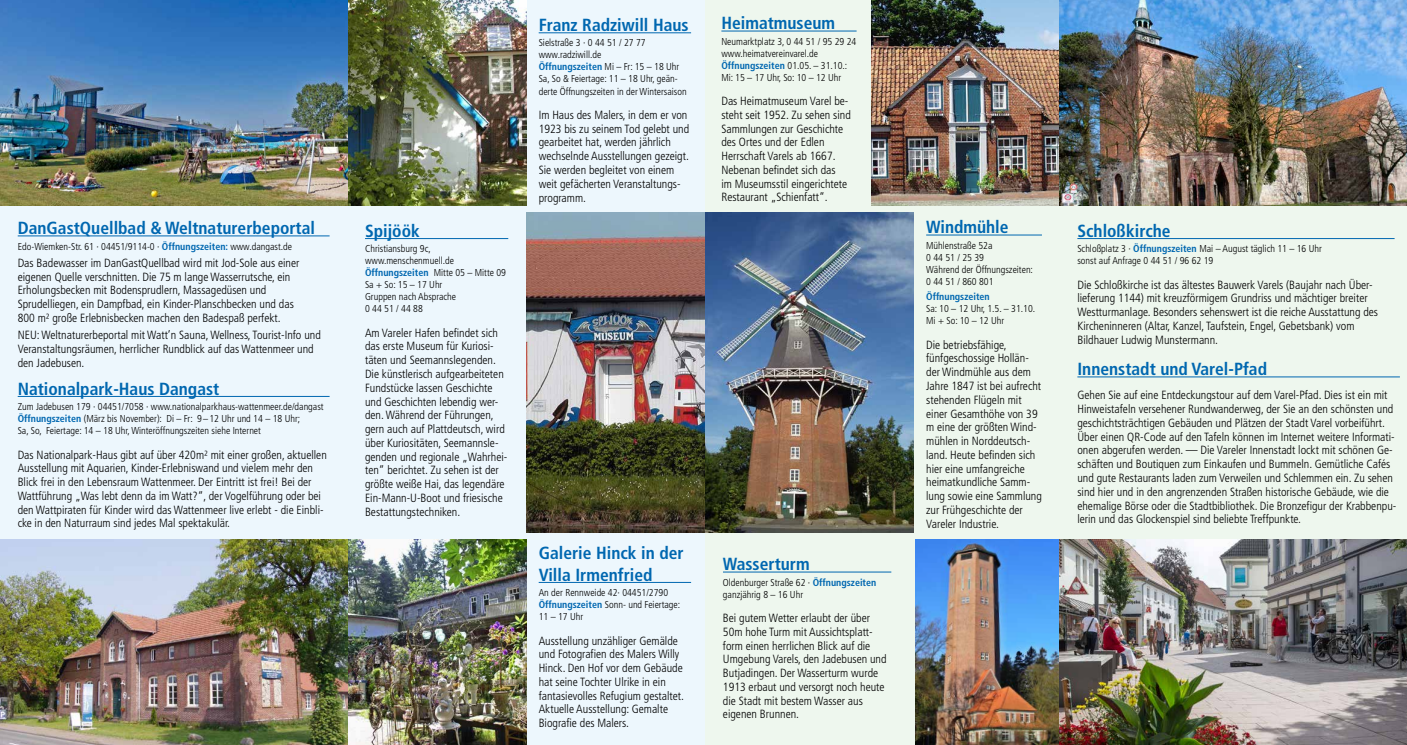
<style>
.page{position:relative;width:1407px;height:745px;background:#fff}
.page>*{position:absolute;margin:0;border:0;box-sizing:border-box;transform-origin:0 0}
.t1{font:700 condensed 17.5px/21px "Frutiger";color:#0067b0}
.t2{font:300 condensed 11.88px/13.8px "Frutiger";color:#000}
.t3{font:300 condensed 10px/12px "Frutiger";color:#000}
.t4{font:700 condensed 10px "Frutiger";color:#0067b0}
.s1{font-weight:700;color:#0067b0}
</style>
<div class="page">
<div style="left:347px;top:0;width:358px;height:744px;background:#edf7fd"></div>
<img style="left:526px;top:213px;width:179px;height:318px">
<div style="left:0;top:0;width:347px;height:744px;background:#edf7fd"></div>
<div style="left:1059px;top:0;width:348px;height:744px;background:#eef7ee"></div>
<img style="left:705px;top:0;width:354px;height:744px">
<hr style="left:721px;top:31px;width:135px;height:1px;background:#0067b0">
<hr style="left:1077px;top:238px;width:317px;height:1px;background:#0067b0">
<hr style="left:723px;top:571px;width:168px;height:1px;background:#0067b0">
<hr style="left:365px;top:238px;width:143px;height:1px;background:#0067b0">
<hr style="left:539px;top:33px;width:152px;height:1px;background:#0067b0">
<hr style="left:18px;top:396px;width:312px;height:1px;background:#0067b0">
<hr style="left:18px;top:235px;width:312px;height:1px;background:#0067b0">
<img style="left:915px;top:539px;width:492px;height:205px">
<img style="left:0;top:0;width:526px;height:206px">
<img style="left:0;top:539px;width:526px;height:205px">
<img style="left:872px;top:0;width:187px;height:206px">
<hr style="left:1077px;top:376px;width:323px;height:1px;background:#0067b0">
<img style="left:1059px;top:0;width:348px;height:206px">
<hr style="left:539px;top:582px;width:152px;height:1px;background:#0067b0">
<hr style="left:926px;top:235px;width:116px;height:1px;background:#0067b0">
<h1 class="t1" style="left:18px;top:217px;width:299px">DanGastQuellbad &amp; Weltnaturerbeportal</h1>
<p class="t3" style="left:18px;top:240px;width:276px">Edo-Wiemken-Str. 61 · 04451/9114-0 · <span class="s1">Öffnungszeiten:</span> www.dangast.de</p>
<p class="t2" style="left:18px;top:256px;width:283px">Das Badewasser im DanGastQuellbad wird mit Jod-Sole aus einer eigenen Quelle verschnitten. Die 75 m lange Wasserrutsche, ein Erholungsbecken mit Bodensprudlern, Massagedüsen und Sprudelliegen, ein Dampfbad, ein Kinder-Planschbecken und das 800 m² große Erlebnisbecken machen den Badespaß perfekt.</p>
<p class="t2" style="left:18px;top:328px;width:305px">NEU: Weltnaturerbeportal mit Watt’n Sauna, Wellness, Tourist-Info und<br>Veranstaltungsräumen, herrlicher Rundblick auf das Wattenmeer und den Jadebusen.</p>
<h1 class="t1" style="left:18px;top:377px;width:203px">Nationalpark-Haus Dangast</h1>
<p class="t3" style="left:18px;top:400px;width:307px">Zum Jadebusen 179 · 04451/7058 · www.nationalparkhaus-wattenmeer.de/dangast<br><span class="s1">Öffnungszeiten</span> (März bis November): Di – Fr: 9 –12 Uhr und 14 – 18 Uhr;<br>Sa, So, Feiertage: 14 – 18 Uhr, Winteröffnungszeiten siehe Internet</p>
<p class="t2" style="left:18px;top:447px;width:311px">Das Nationalpark-Haus gibt auf über 420m² mit einer großen, aktuellen Ausstellung mit Aquarien, Kinder-Erlebniswand und vielem mehr den Blick frei in den Lebensraum Wattenmeer. Der Eintritt ist frei! Bei der Wattführung „Was lebt denn da im Watt?“, der Vogelführung oder bei den Wattpiraten für Kinder wird das Wattenmeer live erlebt - die Einbli&shy;cke in den Naturraum sind jedes Mal spektakulär.</p>
<h1 class="t1" style="left:365px;top:220px;width:56px">Spijöök</h1>
<p class="t3" style="left:365px;top:243px;width:143px">Christiansburg 9c, www.menschenmuell.de<br><span class="s1">Öffnungszeiten</span> Mitte 05 – Mitte 09<br>Sa + So: 15 – 17 Uhr<br>Gruppen nach Absprache<br>0 44 51 / 44 88</p>
<p class="t2" style="left:365px;top:325px;width:144px">Am Vareler Hafen befindet sich das erste Museum für Kuriosi&shy;täten und Seemannslegenden.<br>Die künstlerisch aufgearbeiteten<br>Fundstücke lassen Geschichte und Geschichten lebendig wer&shy;den. Während der Führungen, gern auch auf Plattdeutsch, wird über Kuriositäten, Seemannsle&shy;genden und regionale „Wahrhei&shy;ten“ berichtet. Zu sehen ist der größte weiße Hai, das legendäre<br>Ein-Mann-U-Boot und friesische<br>Bestattungstechniken.</p>
<h1 class="t1" style="left:539px;top:14px;width:151px">Franz Radziwill Haus</h1>
<p class="t3" style="left:539px;top:37px;width:149px">Sielstraße 3 · 0 44 51 / 27 77 www.radziwill.de<br><span class="s1">Öffnungszeiten</span> Mi – Fr: 15 – 18 Uhr<br>Sa, So &amp; Feiertage: 11 – 18 Uhr, geän&shy;derte Öffnungszeiten in der Wintersaison</p>
<p class="t2" style="left:539px;top:108px;width:152px">Im Haus des Malers, in dem er von<br>1923 bis zu seinem Tod gelebt und gearbeitet hat, werden jährlich wechselnde Ausstellungen gezeigt.<br>Sie werden begleitet von einem weit gefächerten Veranstaltungs&shy;programm.</p>
<h1 class="t1" style="left:539px;top:542px;width:146px">Galerie Hinck in der<br>Villa Irmenfried</h1>
<p class="t3" style="left:539px;top:586px;width:143px">An der Rennweide 42· 04451/2790<br><span class="s1">Öffnungszeiten</span> Sonn- und Feiertage:<br>11 – 17 Uhr</p>
<p class="t2" style="left:539px;top:633px;width:147px">Ausstellung unzähliger Gemälde und Fotografien des Malers Willy<br>Hinck. Den Hof vor dem Gebäude hat seine Tochter Ulrike in ein fantasievolles Refugium gestaltet.<br>Aktuelle Ausstellung: Gemalte<br>Biografie des Malers.</p>
<h1 class="t1" style="left:721px;top:13px;width:115px">Heimatmuseum</h1>
<p class="t3" style="left:721px;top:35px;width:136px">Neumarktplatz 3, 0 44 51 / 95 29 24 www.heimatvereinvarel.de<br><span class="s1">Öffnungszeiten</span> 01.05. – 31.10.:<br>Mi: 15 – 17 Uhr, So: 10 – 12 Uhr</p>
<p class="t2" style="left:721px;top:94px;width:131px">Das Heimatmuseum Varel be&shy;steht seit 1952. Zu sehen sind<br>Sammlungen zur Geschichte des Ortes und der Edlen<br>Herrschaft Varels ab 1667.<br>Nebenan befindet sich das<br>im Museumsstil eingerichtete<br>Restaurant „Schienfatt“.</p>
<h1 class="t1" style="left:723px;top:553px;width:88px">Wasserturm</h1>
<p class="t3" style="left:723px;top:576px;width:155px">Oldenburger Straße 62 · <span class="s1">Öffnungszeiten </span>ganzjährig 8 – 16 Uhr</p>
<p class="t2" style="left:723px;top:611px;width:165px">Bei gutem Wetter erlaubt der über<br>50m hohe Turm mit Aussichtsplatt&shy;form einen herrlichen Blick auf die<br>Umgebung Varels, den Jadebusen und<br>Butjadingen. Der Wasserturm wurde<br>1913 erbaut und versorgt noch heute die Stadt mit bestem Wasser aus eigenen Brunnen.</p>
<h1 class="t1" style="left:926px;top:216px;width:84px">Windmühle</h1>
<p class="t3" style="left:926px;top:239px;width:108px">Mühlenstraße 52a<br>0 44 51 / 25 39<br>Während der Öffnungszeiten:<br>0 44 51 / 860 801</p>
<p class="t4" style="left:926px;top:290px;width:65px">Öffnungszeiten</p>
<p class="t3" style="left:926px;top:303px;width:111px">Sa: 10 – 12 Uhr, 1.5. – 31.10.<br>Mi + So: 10 – 12 Uhr</p>
<p class="t2" style="left:926px;top:337px;width:117px">Die betriebsfähige, fünfgeschossige Hollän&shy;der Windmühle aus dem<br>Jahre 1847 ist bei aufrecht stehenden Flügeln mit einer Gesamthöhe von 39 m eine der größten Wind&shy;mühlen in Norddeutsch&shy;land. Heute befinden sich hier eine umfangreiche heimatkundliche Samm&shy;lung sowie eine Sammlung zur Frühgeschichte der<br>Vareler Industrie.</p>
<h1 class="t1" style="left:1077px;top:220px;width:95px">Schloßkirche</h1>
<p class="t3" style="left:1077px;top:243px;width:246px">Schloßplatz 3 · <span class="s1">Öffnungszeiten</span> Mai – August täglich 11 – 16 Uhr sonst auf Anfrage 0 44 51 / 96 62 19</p>
<p class="t2" style="left:1077px;top:277px;width:302px">Die Schloßkirche ist das ältestes Bauwerk Varels (Baujahr nach Über&shy;lieferung 1144) mit kreuzförmigem Grundriss und mächtiger breiter Westturmanlage. Besonders sehenswert ist die reiche Ausstattung des Kircheninneren (Altar, Kanzel, Taufstein, Engel, Gebetsbank) vom Bildhauer Ludwig Munstermann.</p>
<h1 class="t1" style="left:1077px;top:358px;width:191px">Innenstadt und Varel-Pfad</h1>
<p class="t2" style="left:1077px;top:388px;width:320px">Gehen Sie auf eine Entdeckungstour auf dem Varel-Pfad. Dies ist ein mit Hinweistafeln versehener Rundwanderweg, der Sie an den schönsten und geschichtsträchtigen Gebäuden und Plätzen der Stadt Varel vorbeiführt.<br>Über einen QR-Code auf den Tafeln können im Internet weitere Informati&shy;onen abgerufen werden. — Die Vareler Innenstadt lockt mit schönen Ge&shy;schäften und Boutiquen zum Einkaufen und Bummeln. Gemütliche Cafés und gute Restaurants laden zum Verweilen und Schlemmen ein. Zu sehen sind hier und in den angrenzenden Straßen historische Gebäude, wie die ehemalige Börse oder die Stadtbibliothek. Die Bronzefigur der Krabbenpu&shy;lerin und das Glockenspiel sind beliebte Treffpunkte.</p>
</div>
